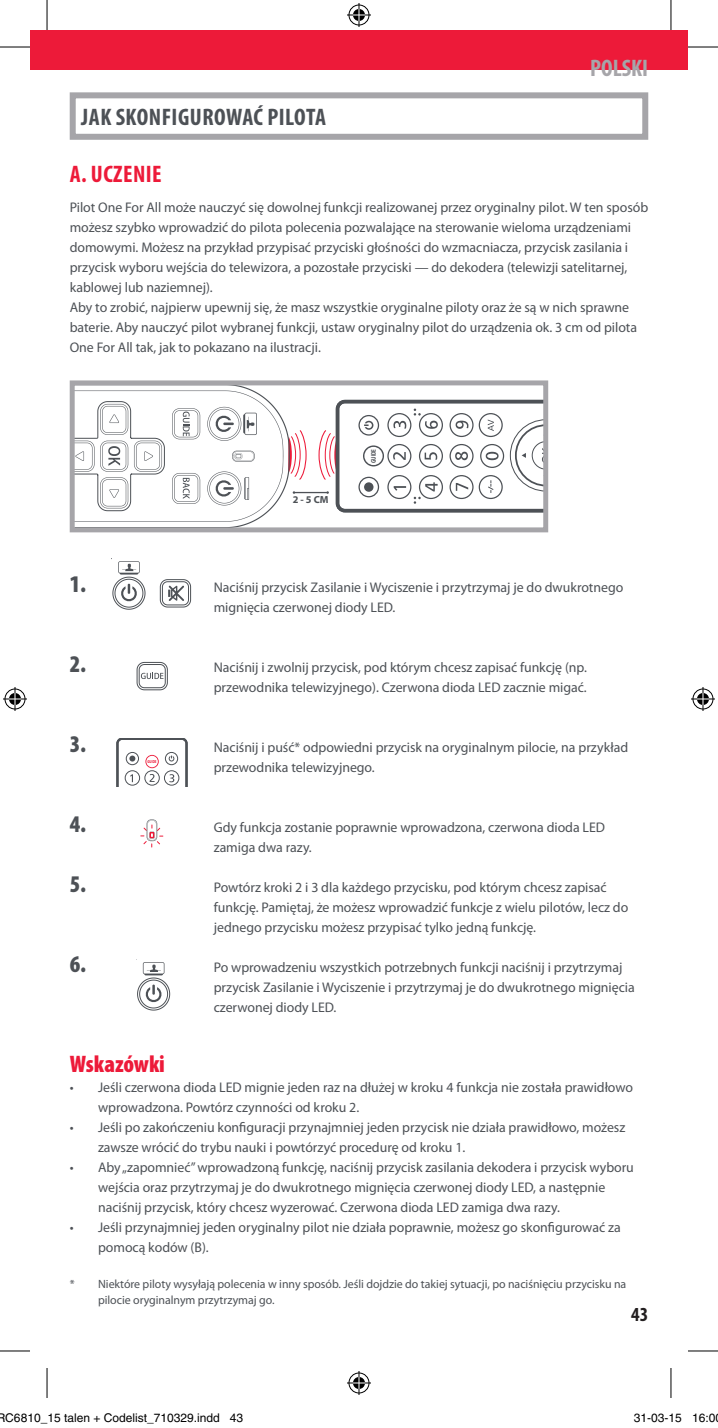
<style>
.page{position:relative;width:718px;height:1428px;background:#fff}
.page>*{position:absolute;margin:0;border:0;box-sizing:border-box;transform-origin:0 0}
.t1{font:700 condensed 24px "Myriad Pro";letter-spacing:.02em;color:#4d5156}
.t2{font:900 condensed 24px "Myriad Pro";color:#4d5156}
.t3{font:700 condensed 24px "Myriad Pro";letter-spacing:.02em;color:#ed1a39}
.t4{font:900 condensed 24px "Myriad Pro";letter-spacing:-.005em;color:#ed1a39}
.t5{font:700 condensed 24px "Myriad Pro";color:#a6a5a9}
.t6{font:700 condensed 20px "Myriad Pro";color:#231f20}
.t7{font:14px/20px "Myriad Pro";letter-spacing:-.005em;color:#4d5156}
.t8{font:12px/16px "Myriad Pro";letter-spacing:-.005em;color:#4d5156}
.t9{font:12px "Helvetica";color:#000}
.t10{font:700 10.2px "Myriad Pro";color:#4d5156}
.t11{font:700 6.8px "Myriad Pro";color:#4d5156;scale:.73 1}
.t12{font:700 4.2px "Myriad Pro";color:#ed1a39;scale:.73 1}
</style>
<div class="page">
<div style="left:30px;top:30px;width:658px;height:40px;background:#ed1a39"></div>
<svg style="left:112px;top:561px;width:34px;height:49px"></svg>
<svg style="left:116px;top:738px;width:72px;height:48px"></svg>
<svg style="left:140px;top:819px;width:24px;height:29px"></svg>
<hr style="left:294px;top:492px;width:33px;height:1px;background:#4d5156">
<svg style="left:318px;top:399px;width:224px;height:114px"></svg>
<svg style="left:76px;top:386px;width:231px;height:140px"></svg>
<div style="left:70px;top:380px;width:478px;height:152px;border:5px solid #a6a5a9"></div>
<div style="left:70px;top:92px;width:578px;height:48px;border:6px solid #a6a5a9"></div>
<svg style="left:159px;top:579px;width:33px;height:29px"></svg>
<svg style="left:137px;top:962px;width:34px;height:49px"></svg>
<svg style="left:136px;top:661px;width:32px;height:30px"></svg>
<hr style="left:0;top:47px;width:30px;height:1px;background:#000">
<hr style="left:688px;top:47px;width:30px;height:1px;background:#000">
<hr style="left:0;top:1351px;width:30px;height:1px;background:#000">
<hr style="left:688px;top:1351px;width:30px;height:1px;background:#000">
<hr style="left:47px;top:0;width:1px;height:30px;background:#000">
<hr style="left:47px;top:1368px;width:1px;height:30px;background:#000">
<hr style="left:670px;top:0;width:1px;height:30px;background:#000">
<hr style="left:670px;top:1368px;width:1px;height:30px;background:#000">
<svg style="left:347px;top:3px;width:24px;height:24px"></svg>
<svg style="left:347px;top:1371px;width:24px;height:24px"></svg>
<svg style="left:3px;top:687px;width:24px;height:24px"></svg>
<svg style="left:691px;top:687px;width:24px;height:24px"></svg>
<div style="left:35px;top:1414px;width:5px;height:8px;border:1px solid #fff;border-radius:50%"></div>
<div style="left:34px;top:1413px;width:7px;height:10px;border:1px solid #fff;border-radius:50%"></div>
<div style="left:168px;top:1414px;width:5px;height:8px;border:1px solid #fff;border-radius:50%"></div>
<div style="left:167px;top:1413px;width:7px;height:10px;border:1px solid #fff;border-radius:50%"></div>
<h1 class="t1" style="left:81px;top:102px;width:246px">JAK SKONFIGUROWAĆ PILOTA</h1>
<h1 class="t5" style="left:590px;top:53px;width:60px">POLSKI</h1>
<h1 class="t3" style="left:70px;top:159px;width:93px">A. UCZENIE</h1>
<p class="t7" style="left:70px;top:198px;width:580px">Pilot One For All może nauczyć się dowolnej funkcji realizowanej przez oryginalny pilot. W ten sposób możesz szybko wprowadzić do pilota polecenia pozwalające na sterowanie wieloma urządzeniami domowymi. Możesz na przykład przypisać przyciski głośności do wzmacniacza, przycisk zasilania i przycisk wyboru wejścia do telewizora, a pozostałe przyciski — do dekodera (telewizji satelitarnej, kablowej lub naziemnej).<br>Aby to zrobić, najpierw upewnij się, że masz wszystkie oryginalne piloty oraz że są w nich sprawne baterie. Aby nauczyć pilot wybranej funkcji, ustaw oryginalny pilot do urządzenia ok. 3 cm od pilota One For All tak, jak to pokazano na ilustracji.</p>
<p class="t10" style="left:293px;top:494px;width:37px">2 - 5 CM</p>
<p class="t11" style="left:370px;top:463px;width:21px;rotate:-90deg">GUIDE</p>
<h1 class="t2" style="left:70px;top:571px;width:18px">1.</h1>
<p class="t7" style="left:214px;top:578px;width:411px">Naciśnij przycisk Zasilanie i Wyciszenie i przytrzymaj je do dwukrotnego mignięcia czerwonej diody LED.</p>
<h1 class="t2" style="left:70px;top:651px;width:18px">2.</h1>
<p class="t7" style="left:214px;top:658px;width:375px">Naciśnij i zwolnij przycisk, pod którym chcesz zapisać funkcję (np. przewodnika telewizyjnego). Czerwona dioda LED zacznie migać.</p>
<h1 class="t2" style="left:70px;top:731px;width:18px">3.</h1>
<p class="t7" style="left:214px;top:738px;width:416px">Naciśnij i puść* odpowiedni przycisk na oryginalnym pilocie, na przykład przewodnika telewizyjnego.</p>
<p class="t12" style="left:147px;top:759px;width:14px">GUIDE</p>
<h1 class="t2" style="left:70px;top:811px;width:18px">4.</h1>
<p class="t7" style="left:214px;top:818px;width:393px">Gdy funkcja zostanie poprawnie wprowadzona, czerwona dioda LED zamiga dwa razy.</p>
<h1 class="t2" style="left:70px;top:871px;width:18px">5.</h1>
<p class="t7" style="left:214px;top:878px;width:416px">Powtórz kroki 2 i 3 dla każdego przycisku, pod którym chcesz zapisać funkcję. Pamiętaj, że możesz wprowadzić funkcje z wielu pilotów, lecz do jednego przycisku możesz przypisać tylko jedną funkcję.</p>
<h1 class="t2" style="left:70px;top:951px;width:18px">6.</h1>
<p class="t7" style="left:214px;top:958px;width:422px">Po wprowadzeniu wszystkich potrzebnych funkcji naciśnij i przytrzymaj przycisk Zasilanie i Wyciszenie i przytrzymaj je do dwukrotnego mignięcia czerwonej diody LED.</p>
<h1 class="t4" style="left:70px;top:1051px;width:97px">Wskazówki</h1>
<p class="t7" style="left:98px;top:1078px;width:536px;text-indent:-28px">• Jeśli czerwona dioda LED mignie jeden raz na dłużej w kroku 4 funkcja nie została prawidłowo wprowadzona. Powtórz czynności od kroku 2.</p>
<p class="t7" style="left:98px;top:1118px;width:529px;text-indent:-28px">• Jeśli po zakończeniu konfiguracji przynajmniej jeden przycisk nie działa prawidłowo, możesz zawsze wrócić do trybu nauki i powtórzyć procedurę od kroku 1.</p>
<p class="t7" style="left:98px;top:1158px;width:537px;text-indent:-28px">• Aby „zapomnieć” wprowadzoną funkcję, naciśnij przycisk zasilania dekodera i przycisk wyboru wejścia oraz przytrzymaj je do dwukrotnego mignięcia czerwonej diody LED, a następnie naciśnij przycisk, który chcesz wyzerować. Czerwona dioda LED zamiga dwa razy.</p>
<p class="t7" style="left:98px;top:1218px;width:524px;text-indent:-28px">• Jeśli przynajmniej jeden oryginalny pilot nie działa poprawnie, możesz go skonfigurować za pomocą kodów (B).</p>
<p class="t8" style="left:98px;top:1277px;width:530px;text-indent:-28px">* Niektóre piloty wysyłają polecenia w inny sposób. Jeśli dojdzie do takiej sytuacji, po naciśnięciu przycisku na pilocie oryginalnym przytrzymaj go.</p>
<h2 class="t6" style="left:631px;top:1301px;width:19px">43</h2>
<p class="t9" style="left:-3px;top:1411px;width:248px">RC6810_15 talen + Codelist_710329.indd 43</p>
<p class="t9" style="left:634px;top:1411px;width:83px">31-03-15 16:0</p>
</div>
